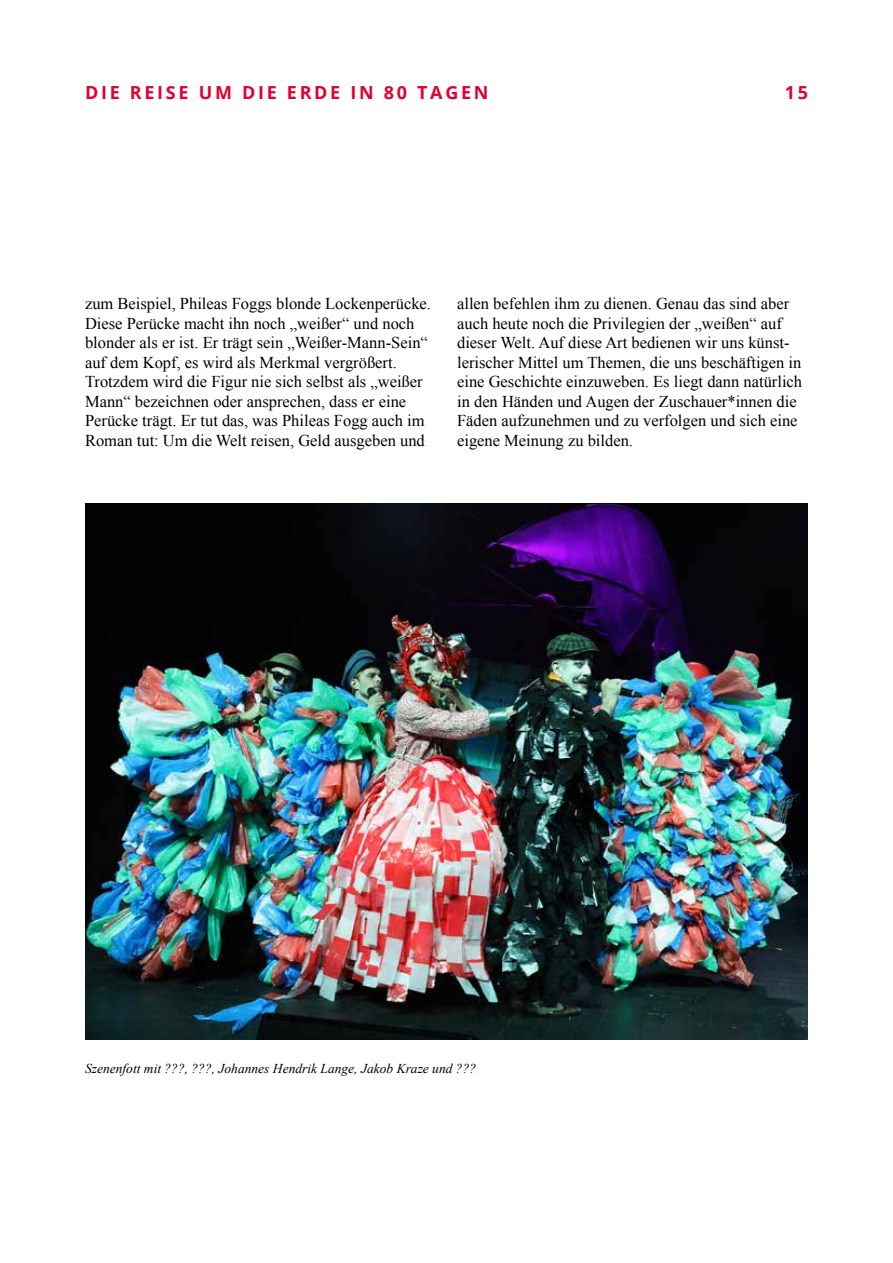
<style>
.page{position:relative;width:893px;height:1263px;background:#fff}
.page>*{position:absolute;margin:0;border:0;box-sizing:border-box;transform-origin:0 0}
.t1{font:700 18px "Open Sans";letter-spacing:.15em;color:#e20030}
.t2{font:16.5px/19.5px "Times New Roman";color:#000}
.t3{font:italic 13.5px "Times New Roman";color:#000}
</style>
<div class="page">
<img style="left:85px;top:504px;width:723px;height:536px">
<p class="t1" style="left:85px;top:80px;width:405px">DIE REISE UM DIE ERDE IN 80 TAGEN</p>
<p class="t1" style="left:785px;top:80px;width:25px">15</p>
<p class="t2" style="left:85px;top:294px;width:348px">zum Beispiel, Phileas Foggs blonde Lockenperücke.<br>Diese Perücke macht ihn noch „weißer“ und noch blonder als er ist. Er trägt sein „Weißer-Mann-Sein“ auf dem Kopf, es wird als Merkmal vergrößert.<br>Trotzdem wird die Figur nie sich selbst als „weißer Mann“ bezeichnen oder ansprechen, dass er eine Perücke trägt. Er tut das, was Phileas Fogg auch im Roman tut: Um die Welt reisen, Geld ausgeben und</p>
<p class="t2" style="left:457px;top:294px;width:347px">allen befehlen ihm zu dienen. Genau das sind aber auch heute noch die Privilegien der „weißen“ auf dieser Welt. Auf diese Art bedienen wir uns künst&shy;lerischer Mittel um Themen, die uns beschäftigen in eine Geschichte einzuweben. Es liegt dann natürlich in den Händen und Augen der Zuschauer*innen die Fäden aufzunehmen und zu verfolgen und sich eine eigene Meinung zu bilden.</p>
<p class="t3" style="left:85px;top:1059px;width:393px">Szenenfott mit ???, ???, Johannes Hendrik Lange, Jakob Kraze und ???</p>
</div>
